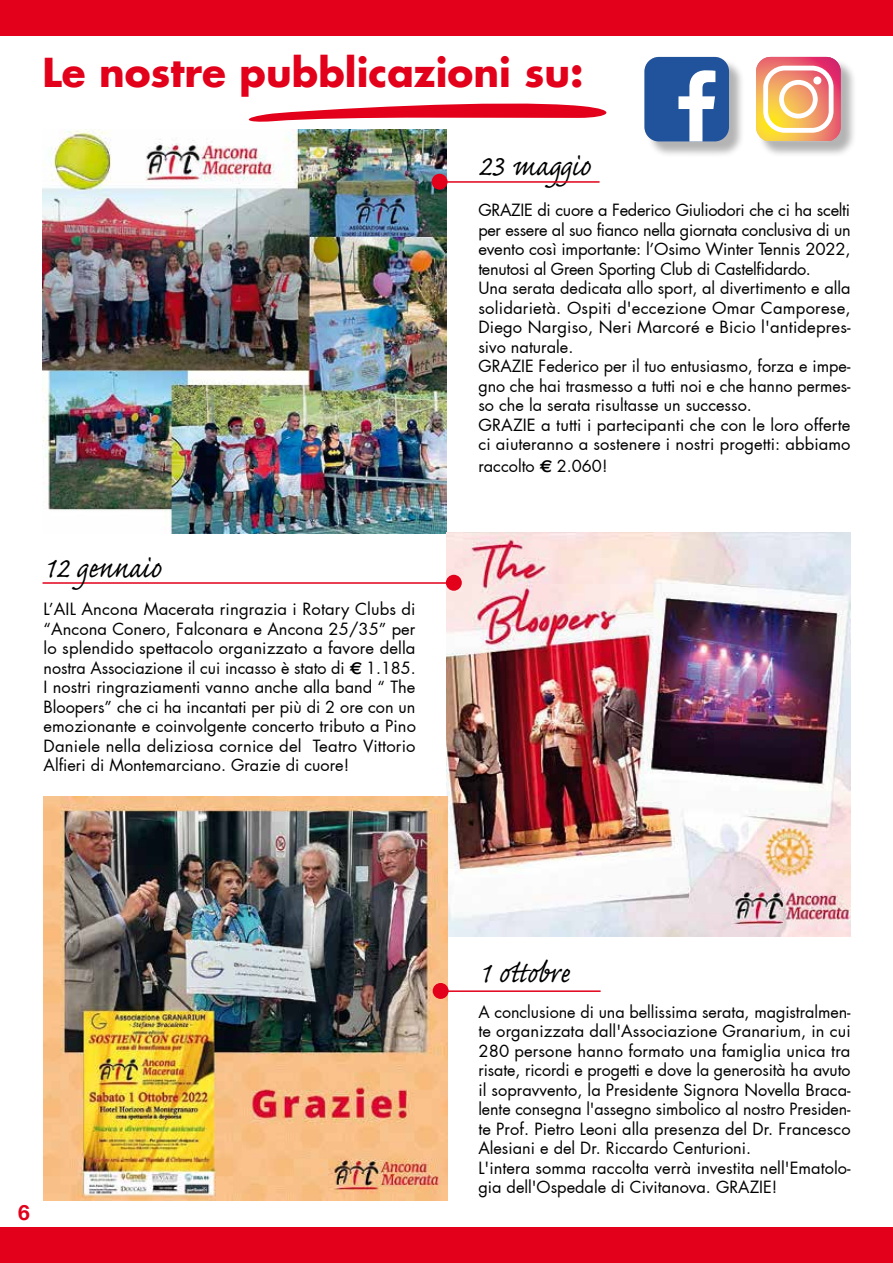
<style>
.page{position:relative;width:893px;height:1263px;background:#fff}
.page>*{position:absolute;margin:0;border:0;box-sizing:border-box;transform-origin:0 0}
.t1{font:700 39px "Futura";color:#e2001a}
.t2{font:37.5px "Caflisch Script Pro";color:#000;scale:.92 1}
.t3{font:700 21px "Helvetica Neue";color:#e2001a}
.t4{font:16.5px/19.5px "Futura";color:#000}
.s1{font-family:"Euro Sans";font-weight:700;font-size:17.25px}
</style>
<div class="page">
<div style="left:0;top:0;width:893px;height:36px;background:#e2001a"></div>
<div style="left:0;top:1227px;width:893px;height:36px;background:#e2001a"></div>
<svg style="left:248px;top:103px;width:359px;height:19px"></svg>
<img style="left:43px;top:129px;width:403px;height:404px">
<img style="left:446px;top:533px;width:404px;height:404px">
<img style="left:44px;top:797px;width:404px;height:404px">
<div style="left:432px;top:174px;width:16px;height:16px;background:#e2001a;border-radius:50%"></div>
<hr style="left:444px;top:181px;width:156px;height:2px;background:#e2001a">
<div style="left:433px;top:983px;width:16px;height:16px;background:#e2001a;border-radius:50%"></div>
<hr style="left:445px;top:990px;width:156px;height:2px;background:#e2001a">
<div style="left:446px;top:575px;width:16px;height:16px;background:#e2001a;border-radius:50%"></div>
<hr style="left:43px;top:582px;width:406px;height:2px;background:#e2001a">
<div style="left:646px;top:58px;width:99px;height:100px;background:#000;opacity:.3"></div>
<div style="left:644px;top:57px;width:85px;height:84px;background:#21539d;border-radius:14px"></div>
<svg style="left:678px;top:70px;width:37px;height:71px"></svg>
<div style="left:758px;top:58px;width:99px;height:99px;background:#000;opacity:.3"></div>
<svg style="left:756px;top:57px;width:85px;height:84px"></svg>
<div style="left:813px;top:76px;width:8px;height:9px;background:#fff;border-radius:50%"></div>
<h1 class="t1" style="left:43px;top:45px;width:542px">Le nostre pubblicazioni su:</h1>
<h2 class="t2" style="left:478px;top:146px;width:124px">23 maggio</h2>
<h2 class="t2" style="left:43px;top:548px;width:130px">12 gennaio</h2>
<p class="t4" style="left:44px;top:599px;width:374px;text-align:justify">L’AIL Ancona Macerata ringrazia i Rotary Clubs di “Ancona Conero, Falconara e Ancona 25/35” per lo splendido spettacolo organizzato a favore della nostra Associazione il cui incasso è stato di <span class="s1">e</span> 1.185.<br>I nostri ringraziamenti vanno anche alla band “ The Bloopers” che ci ha incantati per più di 2 ore con un emozionante e coinvolgente concerto tributo a Pino Daniele nella deliziosa cornice del Teatro Vittorio Alfieri di Montemarciano. Grazie di cuore!</p>
<p class="t4" style="left:478px;top:201px;width:374px">GRAZIE di cuore a Federico Giuliodori che ci ha scelti per essere al suo fianco nella giornata conclusiva di un evento così importante: l’Osimo Winter Tennis 2022, tenutosi al Green Sporting Club di Castelfidardo.<br>Una serata dedicata allo sport, al divertimento e alla solidarietà. Ospiti d'eccezione Omar Camporese, Diego Nargiso, Neri Marcoré e Bicio l'antidepres&shy;sivo naturale.<br>GRAZIE Federico per il tuo entusiasmo, forza e impe&shy;gno che hai trasmesso a tutti noi e che hanno permes&shy;so che la serata risultasse un successo.<br>GRAZIE a tutti i partecipanti che con le loro offerte ci aiuteranno a sostenere i nostri progetti: abbiamo</p>
<p class="t4" style="left:478px;top:456px;width:131px">raccolto <span class="s1">e</span> 2.060!</p>
<p class="t3" style="left:18px;top:1196px;width:13px">6</p>
<h2 class="t2" style="left:478px;top:954px;width:101px">1 ottobre</h2>
<p class="t4" style="left:478px;top:1002px;width:374px">A conclusione di una bellissima serata, magistralmen&shy;te organizzata dall'Associazione Granarium, in cui 280 persone hanno formato una famiglia unica tra risate, ricordi e progetti e dove la generosità ha avuto il sopravvento, la Presidente Signora Novella Braca&shy;lente consegna l'assegno simbolico al nostro Presiden&shy;te Prof. Pietro Leoni alla presenza del Dr. Francesco Alesiani e del Dr. Riccardo Centurioni.<br>L'intera somma raccolta verrà investita nell'Ematolo&shy;gia dell'Ospedale di Civitanova. GRAZIE!</p>
</div>
